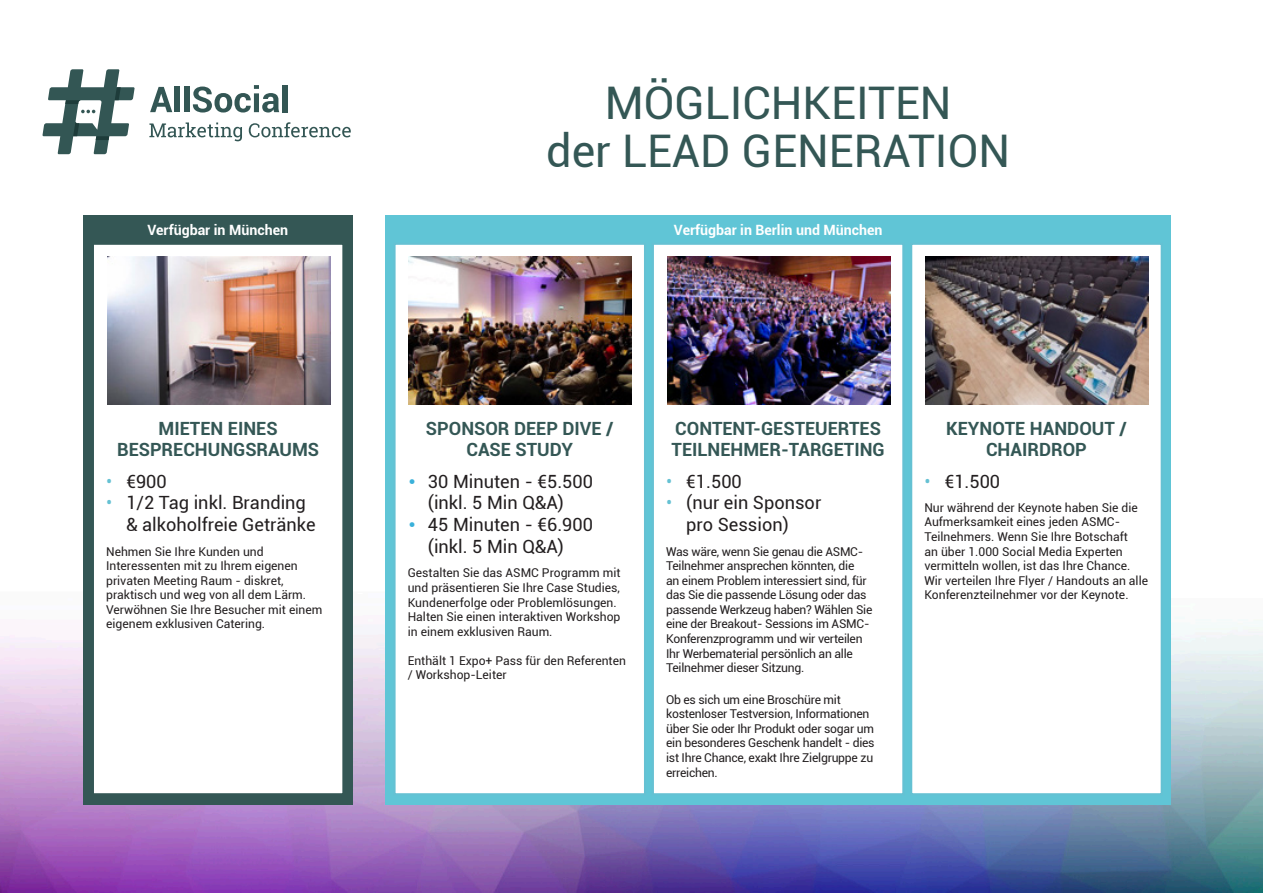
<style>
.page{position:relative;width:1263px;height:893px;background:#fff}
.page>*{position:absolute;margin:0;border:0;box-sizing:border-box;transform-origin:0 0}
.t1{font:45px/48px "Roboto";color:#345755;text-align:center}
.t2{font:18.15px/21.9px "Roboto";color:#231f20;text-align:center}
.t3{font:700 18.15px/21px "Roboto";color:#345755;text-align:center}
.t4{font:700 14.1px "Roboto";color:#fff}
.t5{font:12.15px/14.5px "Roboto";color:#231f20}
.t6{font:12.15px/14.5px "Roboto";letter-spacing:-.02em;color:#231f20}
.s1{color:#65c1d3}
.s2{font-family:"Gotham";color:#3ab1da}
</style>
<div class="page">
<img style="left:0;top:215px;width:1263px;height:678px">
<svg style="left:43px;top:69px;width:92px;height:85px"></svg>
<svg style="left:149px;top:122px;width:93px;height:19px"></svg>
<svg style="left:249px;top:122px;width:102px;height:15px"></svg>
<svg style="left:150px;top:87px;width:22px;height:25px"></svg>
<div style="left:175px;top:87px;width:5px;height:25px;background:#335654"></div>
<div style="left:184px;top:87px;width:5px;height:25px;background:#335654"></div>
<svg style="left:193px;top:85px;width:86px;height:28px"></svg>
<div style="left:282px;top:85px;width:6px;height:27px;background:#335654"></div>
<div style="left:385px;top:216px;width:786px;height:589px;background:#60c5d6"></div>
<div style="left:83px;top:216px;width:270px;height:589px;background:#345755"></div>
<div style="left:911px;top:244px;width:251px;height:550px;background:#fff"></div>
<div style="left:910px;top:243px;width:253px;height:552px;border:2px solid #65c1d3"></div>
<div style="left:653px;top:244px;width:250px;height:550px;background:#fff"></div>
<div style="left:652px;top:243px;width:252px;height:552px;border:2px solid #65c1d3"></div>
<div style="left:395px;top:244px;width:250px;height:550px;background:#fff"></div>
<div style="left:394px;top:243px;width:252px;height:552px;border:2px solid #65c1d3"></div>
<img style="left:925px;top:257px;width:223px;height:148px">
<img style="left:667px;top:257px;width:223px;height:148px">
<img style="left:409px;top:257px;width:223px;height:148px">
<div style="left:93px;top:244px;width:250px;height:550px;background:#fff"></div>
<div style="left:92px;top:243px;width:252px;height:552px;border:2px solid #345755"></div>
<img style="left:107px;top:257px;width:223px;height:148px">
<p class="t4" style="left:148px;top:220px;width:142px">Verfügbar in München</p>
<p class="t3" style="left:117px;top:417px;width:204px">MIETEN EINES<br>BESPRECHUNGSRAUMS</p>
<p class="t2" style="left:106px;top:469px;width:62px"><span class="s1">•</span> €900</p>
<p class="t2" style="left:106px;top:491px;width:201px"><span class="s1">•</span> 1/2 Tag inkl. Branding</p>
<p class="t2" style="left:126px;top:513px;width:191px">&amp; alkoholfreie Getränke</p>
<p class="t5" style="left:106px;top:543px;width:218px">Nehmen Sie Ihre Kunden und<br>Interessenten mit zu Ihrem eigenen privaten Meeting Raum - diskret, praktisch und weg von all dem Lärm.<br>Verwöhnen Sie Ihre Besucher mit einem eigenem exklusiven Catering.</p>
<p class="t1" style="left:546px;top:77px;width:465px">MÖGLICHKEITEN<br>der LEAD GENERATION</p>
<p class="t4" style="left:674px;top:220px;width:210px">Verfügbar in Berlin und München</p>
<p class="t3" style="left:426px;top:417px;width:189px">SPONSOR DEEP DIVE /<br>CASE STUDY</p>
<p class="t2" style="left:408px;top:469px;width:187px"><span class="s2">•</span> 30 Minuten - €5.500 (inkl. 5 Min Q&amp;A)</p>
<p class="t2" style="left:408px;top:513px;width:187px"><span class="s2">•</span> 45 Minuten - €6.900 (inkl. 5 Min Q&amp;A)</p>
<p class="t5" style="left:408px;top:565px;width:214px">Gestalten Sie das ASMC Programm mit und präsentieren Sie Ihre Case Studies, Kundenerfolge oder Problemlösungen.<br>Halten Sie einen interaktiven Workshop in einem exklusiven Raum.</p>
<p class="t5" style="left:408px;top:653px;width:220px">Enthält 1 Expo+ Pass für den Referenten / Workshop-Leiter</p>
<p class="t3" style="left:671px;top:417px;width:215px;text-align:left">CONTENT-GESTEUERTES<br>TEILNEHMER-TARGETING</p>
<p class="t2" style="left:666px;top:469px;width:77px"><span class="s1">•</span> €1.500</p>
<p class="t2" style="left:686px;top:491px;width:137px;text-align:left;text-indent:-20px"><span class="s1">•</span> (nur ein Sponsor pro Session)</p>
<p class="t6" style="left:666px;top:543px;width:208px">Was wäre, wenn Sie genau die ASMC-Teilnehmer ansprechen könnten, die<br>an einem Problem interessiert sind, für das Sie die passende Lösung oder das passende Werkzeug haben? Wählen Sie eine der Breakout- Sessions im ASMC-Konferenzprogramm und wir verteilen Ihr Werbematerial persönlich an alle Teilnehmer dieser Sitzung.</p>
<p class="t6" style="left:666px;top:692px;width:210px">Ob es sich um eine Broschüre mit kostenloser Testversion, Informationen über Sie oder Ihr Produkt oder sogar um ein besonderes Geschenk handelt - dies ist Ihre Chance, exakt Ihre Zielgruppe zu erreichen.</p>
<p class="t3" style="left:946px;top:417px;width:182px">KEYNOTE HANDOUT /<br>CHAIRDROP</p>
<p class="t2" style="left:924px;top:469px;width:77px"><span class="s1">•</span> €1.500</p>
<p class="t5" style="left:924px;top:500px;width:225px">Nur während der Keynote haben Sie die Aufmerksamkeit eines jeden ASMC-Teilnehmers. Wenn Sie Ihre Botschaft<br>an über 1.000 Social Media Experten vermitteln wollen, ist das Ihre Chance.<br>Wir verteilen Ihre Flyer / Handouts an alle Konferenzteilnehmer vor der Keynote.</p>
</div>
